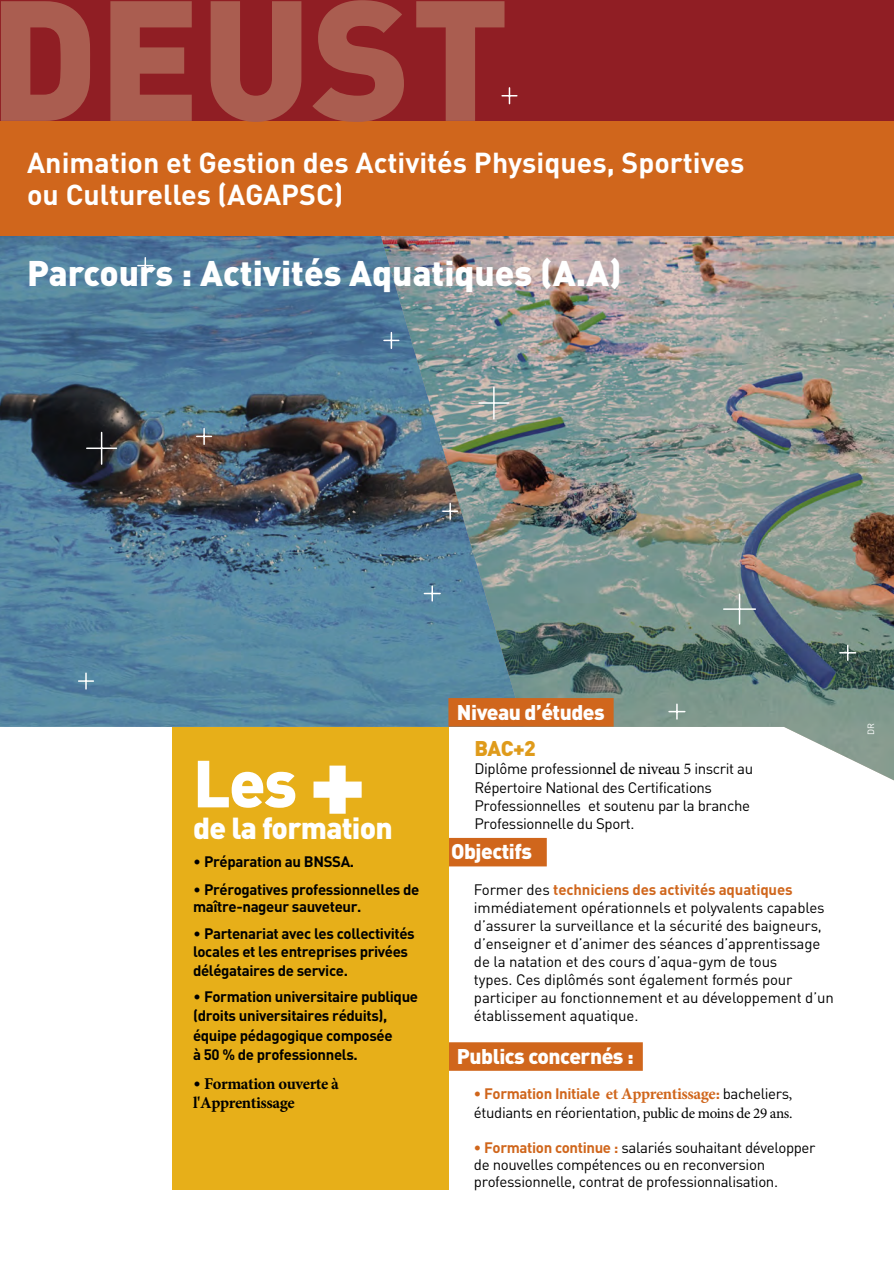
<style>
.page{position:relative;width:894px;height:1265px;background:#fff}
.page>*{position:absolute;margin:0;border:0;box-sizing:border-box;transform-origin:0 0}
.t1{font:900 168px "DIN Pro";color:#aa5d50}
.t2{font:900 65.4px "DIN Pro";color:#fff}
.t3{font:900 35.25px "DIN Pro";color:#fff}
.t4{font:900 30px "DIN Pro";letter-spacing:-.025em;color:#fff}
.t5{font:700 28.5px/31.5px "DIN Pro";color:#fff}
.t6{font:900 21px "DIN Pro";letter-spacing:-.025em;color:#fff}
.t7{font:900 21px "DIN Pro";color:#df9b1b}
.t8{font:700 16.5px/19.8px "Minion Pro";letter-spacing:-.025em;color:#000}
.t9{font:15px/18px "DIN Pro";letter-spacing:-.025em;color:#000}
.t10{font:700 15px/19.4px "DIN Pro";letter-spacing:-.025em;color:#000}
.t11{font:9px "DIN Pro";color:#fff}
.s1{font-size:105px}
.s2{font-weight:400}
.s3{font-family:"DIN Pro";font-weight:400;font-size:15px}
.s4{font-family:"Minion Pro";font-size:16.5px}
.s5{font-weight:700;color:#d0661c}
.s6{font-family:"Minion Pro";font-weight:700;font-size:16.5px;color:#d0661c}
.s7{font-family:"Minion Pro"}
</style>
<div class="page">
<img style="left:0;top:235px;width:375px;height:492px">
<div style="left:0;top:0;width:893px;height:233px;background:#901e24"></div>
<img style="left:375px;top:235px;width:518px;height:545px">
<div style="left:448px;top:698px;width:165px;height:28px;background:#d0661c"></div>
<div style="left:448px;top:837px;width:98px;height:29px;background:#d0661c"></div>
<div style="left:448px;top:1041px;width:194px;height:29px;background:#d0661c"></div>
<div style="left:172px;top:727px;width:276px;height:462px;background:#e7af19"></div>
<hr style="left:101px;top:432px;width:1px;height:32px;background:#fff">
<hr style="left:87px;top:447px;width:29px;height:2px;background:#fff">
<svg style="left:138px;top:258px;width:15px;height:15px"></svg>
<svg style="left:197px;top:428px;width:14px;height:16px"></svg>
<svg style="left:79px;top:673px;width:14px;height:15px"></svg>
<hr style="left:493px;top:387px;width:1px;height:32px;background:#fff">
<svg style="left:479px;top:402px;width:29px;height:1px"></svg>
<svg style="left:442px;top:503px;width:15px;height:16px"></svg>
<svg style="left:384px;top:332px;width:14px;height:16px"></svg>
<svg style="left:502px;top:88px;width:14px;height:16px"></svg>
<hr style="left:723px;top:608px;width:32px;height:1px;background:#fff">
<hr style="left:738px;top:594px;width:2px;height:30px;background:#fff">
<svg style="left:839px;top:645px;width:16px;height:15px"></svg>
<svg style="left:668px;top:704px;width:16px;height:14px"></svg>
<svg style="left:424px;top:586px;width:16px;height:14px"></svg>
<div style="left:0;top:121px;width:893px;height:114px;background:#d0661c"></div>
<h1 class="t1" style="left:-11px;top:-54px;width:522px">DEUST</h1>
<h3 class="t5" style="left:27px;top:146px;width:718px">Animation et Gestion des Activités Physiques, Sportives ou Culturelles (AGAPSC)</h3>
<h3 class="t3" style="left:27px;top:249px;width:596px">Parcours : Activités Aquatiques (A.A)</h3>
<h2 class="t2" style="left:193px;top:739px;width:175px">Les <span class="s1">+</span></h2>
<h3 class="t4" style="left:193px;top:807px;width:201px">de la formation</h3>
<p class="t10" style="left:193px;top:851px;width:162px"><span class="s2">•</span> Préparation au BNSSA.</p>
<p class="t10" style="left:193px;top:880px;width:228px;line-height:17.1px"><span class="s2">•</span> Prérogatives professionnelles de maître-nageur sauveteur.</p>
<p class="t10" style="left:193px;top:922px;width:223px;line-height:18.9px"><span class="s2">•</span> Partenariat avec les collectivités locales et les entreprises privées délégataires de service.</p>
<p class="t10" style="left:193px;top:986px;width:226px"><span class="s2">•</span> Formation universitaire publique (droits universitaires réduits), équipe pédagogique composée<br>à 50 % de professionnels.</p>
<p class="t8" style="left:193px;top:1072px;width:147px"><span class="s3">•</span> Formation ouverte à l'Apprentissage</p>
<h3 class="t6" style="left:457px;top:698px;width:149px">Niveau d’études</h3>
<h3 class="t7" style="left:474px;top:733px;width:63px">BAC+2</h3>
<p class="t9" style="left:474px;top:757px;width:280px;line-height:19.8px">Diplôme profession<span class="s4">nel de niveau 5</span> inscrit au<br>Répertoire National des Certifications</p>
<p class="t9" style="left:474px;top:796px;width:277px">Professionnelles et soutenu par la branche<br>Professionnelle du Sport.</p>
<h3 class="t6" style="left:451px;top:836px;width:82px">Objectifs</h3>
<p class="t9" style="left:474px;top:879px;width:361px">Former des <span class="s5">techniciens des activités aquatiques </span>immédiatement opérationnels et polyvalents capables d’assurer la surveillance et la sécurité des baigneurs, d’enseigner et d’animer des séances d’apprentissage de la natation et des cours d’aqua-gym de tous<br>types. Ces diplômés sont également formés pour participer au fonctionnement et au développement d’un établissement aquatique.</p>
<h3 class="t6" style="left:457px;top:1042px;width:178px">Publics concernés :</h3>
<p class="t9" style="left:474px;top:1083px;width:320px;line-height:18.9px"><span class="s5">• Formation Initiale</span> <span class="s6">et Apprentissage</span><span class="s5">:</span> bacheliers<span class="s7">, </span>étudiants en réorientation<span class="s7">, public de moins de 29 ans.</span></p>
<p class="t9" style="left:474px;top:1138px;width:343px;line-height:16.6px"><span class="s5">• Formation continue :</span> salariés souhaitant développer de nouvelles compétences ou en reconversion professionnelle, contrat de professionnalisation.</p>
<p class="t11" style="left:864px;top:734px;width:13px;rotate:-90deg">DR</p>
</div>
